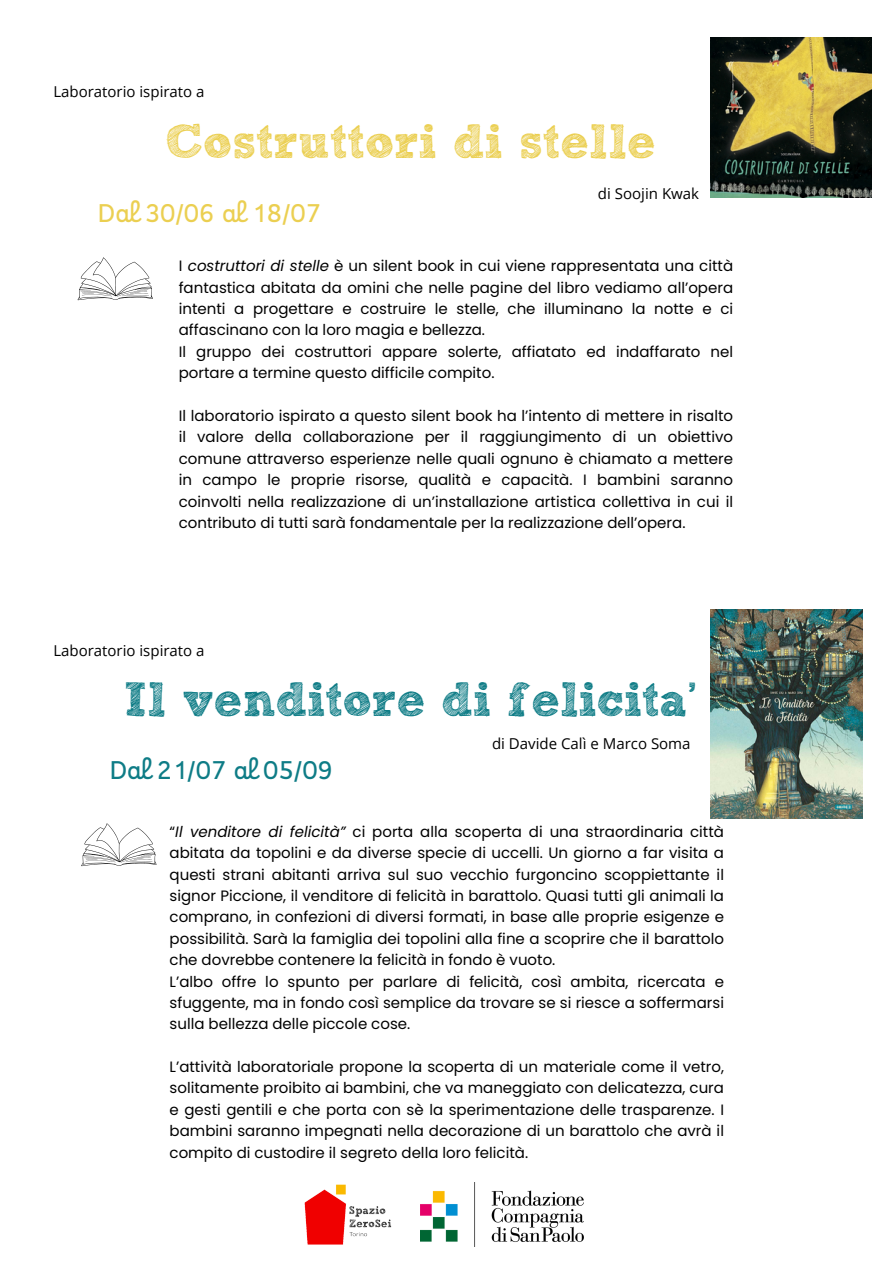
<style>
.page{position:relative;width:894px;height:1264px;background:#fff}
.page>*{position:absolute;margin:0;border:0;box-sizing:border-box;transform-origin:0 0}
.t1{font:48px "Sketch Rockwell";color:#0e7c86}
.t2{font:48px "Sketch Rockwell";color:#ebcf51}
.t3{font:25.5px "Enfantine Web";color:#0e7c86}
.t4{font:25.5px "Enfantine Web";color:#ebcf51}
.t5{font:15px/21.3px "Poppins";color:#000;text-align:justify}
.t6{font:15px "Open Sans";color:#000}
.s1{font-style:italic}
</style>
<div class="page">
<img style="left:304px;top:1184px;width:88px;height:61px">
<img style="left:420px;top:1182px;width:163px;height:64px">
<img style="left:710px;top:37px;width:161px;height:160px">
<img style="left:710px;top:609px;width:152px;height:209px">
<svg style="left:78px;top:257px;width:75px;height:43px"></svg>
<svg style="left:81px;top:823px;width:75px;height:43px"></svg>
<h1 class="t6" style="left:53px;top:81px;width:153px">Laboratorio ispirato a</h1>
<p class="t2" style="left:165px;top:122px;width:492px">Costruttori di stelle</p>
<p class="t6" style="left:597px;top:183px;width:103px">di Soojin Kwak</p>
<h2 class="t4" style="left:98px;top:203px;width:225px">Dal 30/06 al 18/07</h2>
<p class="t5" style="left:179px;top:255px;width:555px">I <span class="s1">costruttori di stelle</span> è un silent book in cui viene rappresentata una città fantastica abitata da omini che nelle pagine del libro vediamo all’opera intenti a progettare e costruire le stelle, che illuminano la notte e ci affascinano con la loro magia e bellezza.</p>
<p class="t5" style="left:179px;top:341px;width:555px">Il gruppo dei costruttori appare solerte, affiatato ed indaffarato nel portare a termine questo difficile compito.</p>
<p class="t5" style="left:179px;top:405px;width:555px">Il laboratorio ispirato a questo silent book ha l’intento di mettere in risalto il valore della collaborazione per il raggiungimento di un obiettivo comune attraverso esperienze nelle quali ognuno è chiamato a mettere in campo le proprie risorse, qualità e capacità. I bambini saranno coinvolti nella realizzazione di un’installazione artistica collettiva in cui il contributo di tutti sarà fondamentale per la realizzazione dell’opera.</p>
<p class="t6" style="left:53px;top:640px;width:153px">Laboratorio ispirato a</p>
<p class="t1" style="left:124px;top:679px;width:573px">Il venditore di felicita’</p>
<p class="t6" style="left:492px;top:732px;width:200px">di Davide Calì e Marco Soma</p>
<p class="t3" style="left:110px;top:760px;width:225px">Dal 21/07 al 05/09</p>
<h2 class="t5" style="left:169px;top:821px;width:555px">“<span class="s1">Il venditore di felicità”</span> ci porta alla scoperta di una straordinaria città abitata da topolini e da diverse specie di uccelli. Un giorno a far visita a questi strani abitanti arriva sul suo vecchio furgoncino scoppiettante il signor Piccione, il venditore di felicità in barattolo. Quasi tutti gli animali la comprano, in confezioni di diversi formati, in base alle proprie esigenze e possibilità. Sarà la famiglia dei topolini alla fine a scoprire che il barattolo che dovrebbe contenere la felicità in fondo è vuoto.</h2>
<p class="t5" style="left:169px;top:970px;width:555px">L’albo offre lo spunto per parlare di felicità, così ambita, ricercata e sfuggente, ma in fondo così semplice da trovare se si riesce a soffermarsi sulla bellezza delle piccole cose.</p>
<p class="t5" style="left:169px;top:1056px;width:555px">L’attività laboratoriale propone la scoperta di un materiale come il vetro, solitamente proibito ai bambini, che va maneggiato con delicatezza, cura e gesti gentili e che porta con sè la sperimentazione delle trasparenze. I bambini saranno impegnati nella decorazione di un barattolo che avrà il compito di custodire il segreto della loro felicità.</p>
</div>
